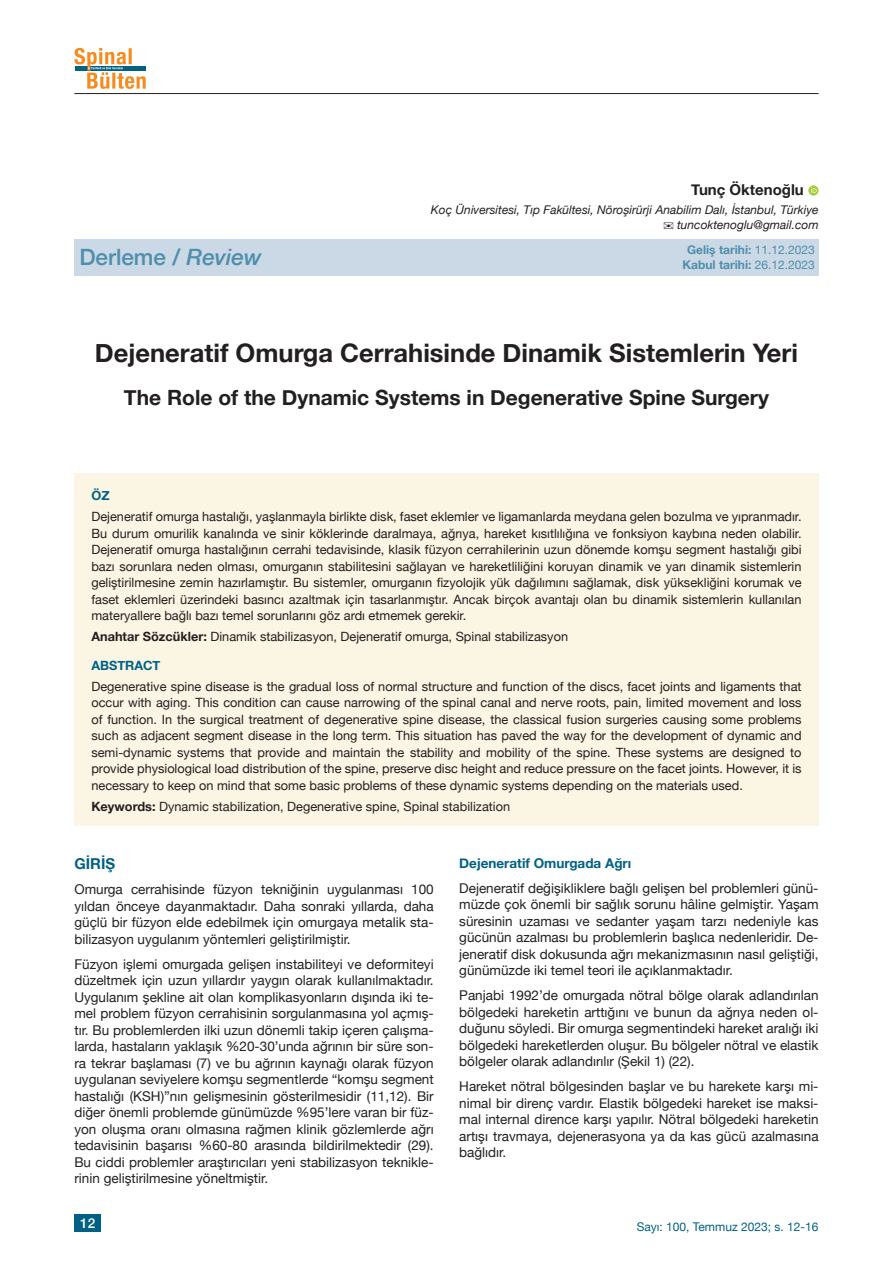
<style>
.page{position:relative;width:893px;height:1263px;background:#fff}
.page>*{position:absolute;margin:0;border:0;box-sizing:border-box;transform-origin:0 0}
.t1{font:700 25.5px "Helvetica Neue";color:#231f20}
.t2{font:500 22.5px "Helvetica Neue";color:#4f8eac}
.t3{font:700 21px "Helvetica Neue";color:#231f20}
.t4{font:700 15px "Helvetica Neue";color:#231f20}
.t5{font:700 15px "Helvetica Neue";color:#006185}
.t6{font:13.5px/16.5px "Helvetica Neue";color:#231f20;text-align:justify}
.t7{font:700 13.5px "Helvetica Neue";color:#006185}
.t8{font:500 13.5px "Helvetica Neue";color:#fff}
.t9{font:12.75px/16.5px "Helvetica Neue";color:#231f20;text-align:justify}
.t10{font:700 12.75px "Helvetica Neue";color:#006185}
.t11{font:italic 12px "Helvetica Neue";color:#231f20}
.t12{font:700 12px "Helvetica Neue";color:#4f8eac}
.t13{font:12px "Helvetica Neue";color:#006185}
.s1{font-style:italic}
.s2{font-weight:400}
.s3{font-weight:700}
</style>
<div class="page">
<svg style="left:74px;top:48px;width:72px;height:41px"></svg>
<hr style="left:74px;top:93px;width:745px;height:1px;background:#231f20">
<div style="left:74px;top:1214px;width:27px;height:17px;background:#006185"></div>
<div style="left:74px;top:239px;width:745px;height:37px;background:#cad9e5"></div>
<div style="left:74px;top:473px;width:745px;height:353px;background:#fbf5e3"></div>
<svg style="left:808px;top:185px;width:11px;height:11px"></svg>
<svg style="left:811px;top:187px;width:6px;height:6px"></svg>
<h2 class="t2" style="left:79px;top:239px;width:184px">Derleme / <span class="s1">Review</span></h2>
<p class="t4" style="left:691px;top:178px;width:114px">Tunç Öktenoğlu</p>
<p class="t11" style="left:431px;top:201px;width:389px">Koç Üniversitesi, Tıp Fakültesi, Nöroşirürji Anabilim Dalı, İstanbul, Türkiye</p>
<p class="t11" style="left:677px;top:216px;width:143px">tuncoktenoglu@gmail.com</p>
<p class="t12" style="left:687px;top:240px;width:129px">Geliş tarihi: <span class="s2">11.12.2023</span></p>
<p class="t12" style="left:683px;top:255px;width:134px">Kabul tarihi: <span class="s2">26.12.2023</span></p>
<p class="t1" style="left:95px;top:333px;width:705px">Dejeneratif Omurga Cerrahisinde Dinamik Sistemlerin Yeri</p>
<p class="t3" style="left:124px;top:381px;width:646px">The Role of the Dynamic Systems in Degenerative Spine Surgery</p>
<p class="t10" style="left:91px;top:486px;width:20px">ÖZ</p>
<p class="t9" style="left:91px;top:509px;width:712px">Dejeneratif omurga hastalığı, yaşlanmayla birlikte disk, faset eklemler ve ligamanlarda meydana gelen bozulma ve yıpranmadır.<br>Bu durum omurilik kanalında ve sinir köklerinde daralmaya, ağrıya, hareket kısıtlılığına ve fonksiyon kaybına neden olabilir.<br>Dejeneratif omurga hastalığının cerrahi tedavisinde, klasik füzyon cerrahilerinin uzun dönemde komşu segment hastalığı gibi bazı sorunlara neden olması, omurganın stabilitesini sağlayan ve hareketliliğini koruyan dinamik ve yarı dinamik sistemlerin geliştirilmesine zemin hazırlamıştır. Bu sistemler, omurganın fizyolojik yük dağılımını sağlamak, disk yüksekliğini korumak ve faset eklemleri üzerindeki basıncı azaltmak için tasarlanmıştır. Ancak birçok avantajı olan bu dinamik sistemlerin kullanılan materyallere bağlı bazı temel sorunlarını göz ardı etmemek gerekir.</p>
<p class="t9" style="left:91px;top:629px;width:478px"><span class="s3">Anahtar Sözcükler:</span> Dinamik stabilizasyon, Dejeneratif omurga, Spinal stabilizasyon</p>
<p class="t10" style="left:91px;top:655px;width:70px">ABSTRACT</p>
<p class="t9" style="left:91px;top:679px;width:712px">Degenerative spine disease is the gradual loss of normal structure and function of the discs, facet joints and ligaments that occur with aging. This condition can cause narrowing of the spinal canal and nerve roots, pain, limited movement and loss of function. In the surgical treatment of degenerative spine disease, the classical fusion surgeries causing some problems such as adjacent segment disease in the long term. This situation has paved the way for the development of dynamic and semi-dynamic systems that provide and maintain the stability and mobility of the spine. These systems are designed to provide physiological load distribution of the spine, preserve disc height and reduce pressure on the facet joints. However, it is necessary to keep on mind that some basic problems of these dynamic systems depending on the materials used.</p>
<p class="t9" style="left:91px;top:798px;width:420px"><span class="s3">Keywords:</span> Dynamic stabilization, Degenerative spine, Spinal stabilization</p>
<p class="t5" style="left:74px;top:852px;width:42px">GIRIŞ</p>
<p class="t6" style="left:74px;top:882px;width:361px">Omurga cerrahisinde füzyon tekniğinin uygulanması 100 yıldan önceye dayanmaktadır. Daha sonraki yıllarda, daha güçlü bir füzyon elde edebilmek için omurgaya metalik sta&shy;bilizasyon uygulanım yöntemleri geliştirilmiştir.</p>
<p class="t6" style="left:74px;top:957px;width:361px">Füzyon işlemi omurgada gelişen instabiliteyi ve deformiteyi düzeltmek için uzun yıllardır yaygın olarak kullanılmaktadır.<br>Uygulanım şekline ait olan komplikasyonların dışında iki te&shy;mel problem füzyon cerrahisinin sorgulanmasına yol açmış&shy;tır. Bu problemlerden ilki uzun dönemli takip içeren çalışma&shy;larda, hastaların yaklaşık %20-30’unda ağrının bir süre son&shy;ra tekrar başlaması (7) ve bu ağrının kaynağı olarak füzyon uygulanan seviyelere komşu segmentlerde “komşu segment hastalığı (KSH)”nın gelişmesinin gösterilmesidir (11,12). Bir diğer önemli problemde günümüzde %95’lere varan bir füz&shy;yon oluşma oranı olmasına rağmen klinik gözlemlerde ağrı tedavisinin başarısı %60-80 arasında bildirilmektedir (29).<br>Bu ciddi problemler araştırıcıları yeni stabilizasyon teknikle&shy;rinin geliştirilmesine yöneltmiştir.</p>
<p class="t7" style="left:459px;top:852px;width:174px">Dejeneratif Omurgada Ağrı</p>
<p class="t6" style="left:459px;top:881px;width:361px">Dejeneratif değişikliklere bağlı gelişen bel problemleri günü&shy;müzde çok önemli bir sağlık sorunu hâline gelmiştir. Yaşam süresinin uzaması ve sedanter yaşam tarzı nedeniyle kas gücünün azalması bu problemlerin başlıca nedenleridir. De&shy;jeneratif disk dokusunda ağrı mekanizmasının nasıl geliştiği, günümüzde iki temel teori ile açıklanmaktadır.</p>
<p class="t6" style="left:459px;top:988px;width:361px">Panjabi 1992’de omurgada nötral bölge olarak adlandırılan bölgedeki hareketin arttığını ve bunun da ağrıya neden ol&shy;duğunu söyledi. Bir omurga segmentindeki hareket aralığı iki bölgedeki hareketlerden oluşur. Bu bölgeler nötral ve elastik bölgeler olarak adlandırılır (Şekil 1) (22).</p>
<p class="t6" style="left:459px;top:1079px;width:361px">Hareket nötral bölgesinden başlar ve bu harekete karşı mi&shy;nimal bir direnç vardır. Elastik bölgedeki hareket ise maksi&shy;mal internal dirence karşı yapılır. Nötral bölgedeki hareketin artışı travmaya, dejenerasyona ya da kas gücü azalmasına bağlıdır.</p>
<p class="t8" style="left:80px;top:1212px;width:17px">12</p>
<p class="t13" style="left:637px;top:1218px;width:183px">Sayı: 100, Temmuz 2023; s. 12-16</p>
</div>
